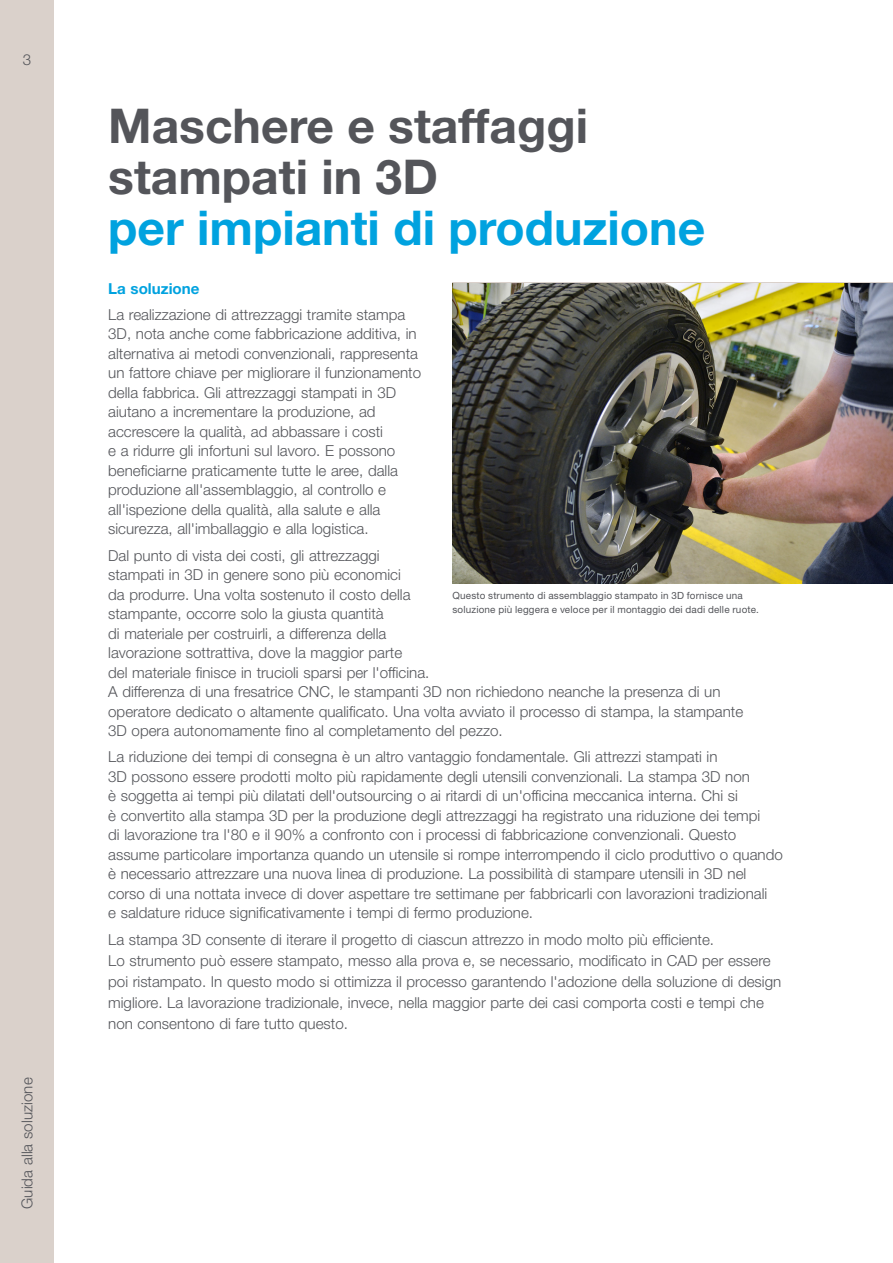
<style>
.page{position:relative;width:893px;height:1263px;background:#fff}
.page>*{position:absolute;margin:0;border:0;box-sizing:border-box;transform-origin:0 0}
.t1{font:700 48px/51.3px "Helvetica Neue LT Std";color:#54555a}
.t2{font:700 48px "Helvetica Neue LT Std";color:#00a2df}
.t3{font:300 15.15px/19.5px "Helvetica Neue LT Std";color:#54555a}
.t4{font:700 15.15px "Helvetica Neue LT Std";color:#00a2df}
.t5{font:9.9px/14.2px "Helvetica Neue LT Std";letter-spacing:.02em;color:#54555a}
</style>
<div class="page">
<div style="left:0;top:0;width:54px;height:1263px;background:#dad1cb"></div>
<img style="left:452px;top:283px;width:441px;height:300px">
<p class="t3" style="left:23px;top:49px;width:10px">3</p>
<p class="t3" style="left:17px;top:1209px;width:133px;rotate:-90deg">Guida alla soluzione</p>
<h1 class="t1" style="left:108px;top:99px;width:481px">Maschere e staffaggi stampati in 3D</h1>
<h1 class="t2" style="left:108px;top:198px;width:599px">per impianti di produzione</h1>
<p class="t4" style="left:108px;top:279px;width:93px">La soluzione</p>
<p class="t3" style="left:108px;top:304px;width:314px">La realizzazione di attrezzaggi tramite stampa 3D, nota anche come fabbricazione additiva, in alternativa ai metodi convenzionali, rappresenta un fattore chiave per migliorare il funzionamento della fabbrica. Gli attrezzaggi stampati in 3D aiutano a incrementare la produzione, ad accrescere la qualità, ad abbassare i costi<br>e a ridurre gli infortuni sul lavoro. E possono beneficiarne praticamente tutte le aree, dalla produzione all'assemblaggio, al controllo e all'ispezione della qualità, alla salute e alla sicurezza, all'imballaggio e alla logistica.</p>
<p class="t3" style="left:108px;top:545px;width:636px">Dal punto di vista dei costi, gli attrezzaggi<br>stampati in 3D in genere sono più economici<br>da produrre. Una volta sostenuto il costo della<br>stampante, occorre solo la giusta quantità<br>di materiale per costruirli, a differenza della<br>lavorazione sottrattiva, dove la maggior parte<br>del materiale finisce in trucioli sparsi per l'officina.<br>A differenza di una fresatrice CNC, le stampanti 3D non richiedono neanche la presenza di un operatore dedicato o altamente qualificato. Una volta avviato il processo di stampa, la stampante 3D opera autonomamente fino al completamento del pezzo.</p>
<p class="t3" style="left:108px;top:747px;width:676px">La riduzione dei tempi di consegna è un altro vantaggio fondamentale. Gli attrezzi stampati in<br>3D possono essere prodotti molto più rapidamente degli utensili convenzionali. La stampa 3D non<br>è soggetta ai tempi più dilatati dell'outsourcing o ai ritardi di un'officina meccanica interna. Chi si<br>è convertito alla stampa 3D per la produzione degli attrezzaggi ha registrato una riduzione dei tempi<br>di lavorazione tra l'80 e il 90% a confronto con i processi di fabbricazione convenzionali. Questo assume particolare importanza quando un utensile si rompe interrompendo il ciclo produttivo o quando è necessario attrezzare una nuova linea di produzione. La possibilità di stampare utensili in 3D nel corso di una nottata invece di dover aspettare tre settimane per fabbricarli con lavorazioni tradizionali<br>e saldature riduce significativamente i tempi di fermo produzione.</p>
<p class="t3" style="left:108px;top:928px;width:674px;line-height:21.1px">La stampa 3D consente di iterare il progetto di ciascun attrezzo in modo molto più efficiente.<br>Lo strumento può essere stampato, messo alla prova e, se necessario, modificato in CAD per essere poi ristampato. In questo modo si ottimizza il processo garantendo l'adozione della soluzione di design migliore. La lavorazione tradizionale, invece, nella maggior parte dei casi comporta costi e tempi che non consentono di fare tutto questo.</p>
<p class="t5" style="left:452px;top:588px;width:308px">Questo strumento di assemblaggio stampato in 3D fornisce una soluzione più leggera e veloce per il montaggio dei dadi delle ruote.</p>
</div>
